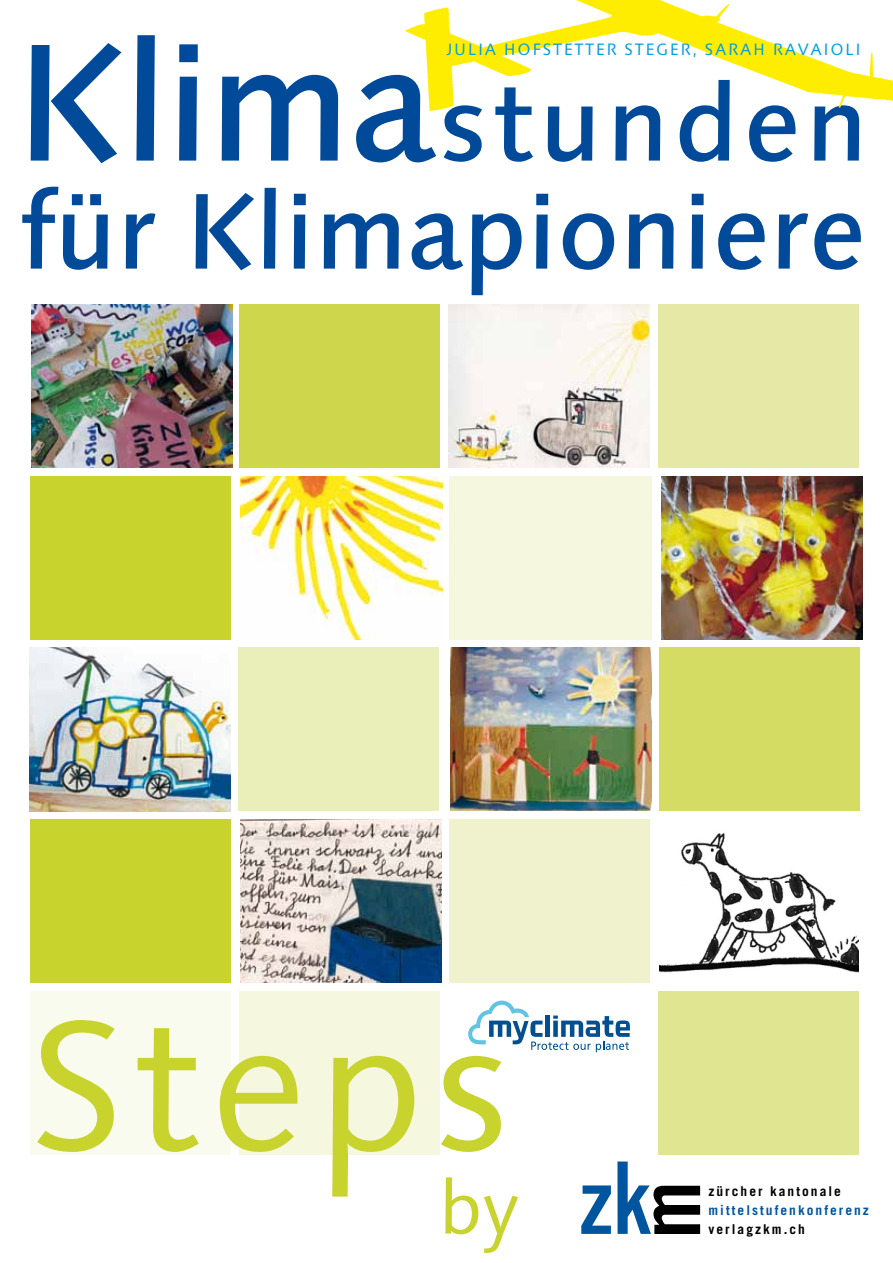
<style>
.page{position:relative;width:893px;height:1263px;background:#fff}
.page>*{position:absolute;margin:0;border:0;box-sizing:border-box;transform-origin:0 0}
.t1{font:184.65px "Linotype Syntax";letter-spacing:.05em;color:#c8d32d}
.t2{font:500 107.25px/108px "Linotype Syntax Os F";color:#004a99}
.t3{font:74.7px "Linotype Syntax";color:#c8d32d}
.t4{font:16.5px "Linotype Syntax Os F";letter-spacing:.1em;color:#009ee0}
.t5{font:700 13.5px "Zk Em Trade Gothic Type 1";letter-spacing:.15em;color:#000}
.t6{font:700 13.5px "Zk Em Trade Gothic Type 1";letter-spacing:.15em;color:#00559f}
.s1{font-size:166.5px}
.s2{font-family:"Zk Em Trade Gothic Type 1";font-weight:700;font-size:90px;color:#00559f}
.s3{font-family:"Zk Em Trade Gothic Type 1";font-weight:700;font-size:90px;color:#000}
</style>
<div class="page">
<img style="left:240px;top:476px;width:203px;height:163px">
<div style="left:30px;top:476px;width:201px;height:163px;background:#c8d32d"></div>
<div style="left:30px;top:819px;width:201px;height:164px;background:#c8d32d"></div>
<div style="left:239px;top:304px;width:201px;height:163px;background:#ced74b"></div>
<div style="left:239px;top:991px;width:201px;height:163px;background:#f5f7de"></div>
<div style="left:238px;top:648px;width:201px;height:163px;background:#eaeeb9"></div>
<div style="left:449px;top:819px;width:200px;height:164px;background:#eff2cc"></div>
<div style="left:658px;top:304px;width:201px;height:163px;background:#e5e9a5"></div>
<div style="left:659px;top:648px;width:201px;height:163px;background:#d4dc63"></div>
<div style="left:658px;top:991px;width:201px;height:163px;background:#dfe590"></div>
<img style="left:240px;top:819px;width:201px;height:164px">
<img style="left:31px;top:304px;width:201px;height:163px">
<img style="left:450px;top:648px;width:201px;height:163px">
<img style="left:661px;top:476px;width:201px;height:163px">
<img style="left:449px;top:304px;width:201px;height:163px">
<img style="left:30px;top:648px;width:201px;height:163px">
<div style="left:449px;top:476px;width:202px;height:163px;background:#f5f7de"></div>
<img style="left:659px;top:833px;width:200px;height:140px">
<div style="left:30px;top:991px;width:201px;height:163px;background:#fafbef"></div>
<svg style="left:468px;top:1000px;width:162px;height:52px"></svg>
<img style="left:405px;top:0;width:488px;height:112px">
<h2 class="t2" style="left:13px;top:70px;width:857px"><span class="s1">Klima</span>stunden für Klimapioniere</h2>
<p class="t4" style="left:447px;top:39px;width:31px">JULIA</p>
<p class="t4" style="left:504px;top:39px;width:143px">HOFSTETTER STEGER</p>
<p class="t4" style="left:692px;top:39px;width:36px">, SARAH</p>
<p class="t4" style="left:773px;top:39px;width:49px">RAVAIOLI</p>
<h1 class="t1" style="left:30px;top:978px;width:481px">Steps</h1>
<h3 class="t3" style="left:439px;top:1164px;width:277px">by <span class="s2">Ω∆</span><span class="s3">µ</span></h3>
<p class="t5" style="left:708px;top:1183px;width:134px">zürcher kantonale</p>
<p class="t6" style="left:708px;top:1202px;width:162px">mittelstufenkonferenz</p>
<p class="t5" style="left:708px;top:1221px;width:98px">verlagzkm.ch</p>
</div>
